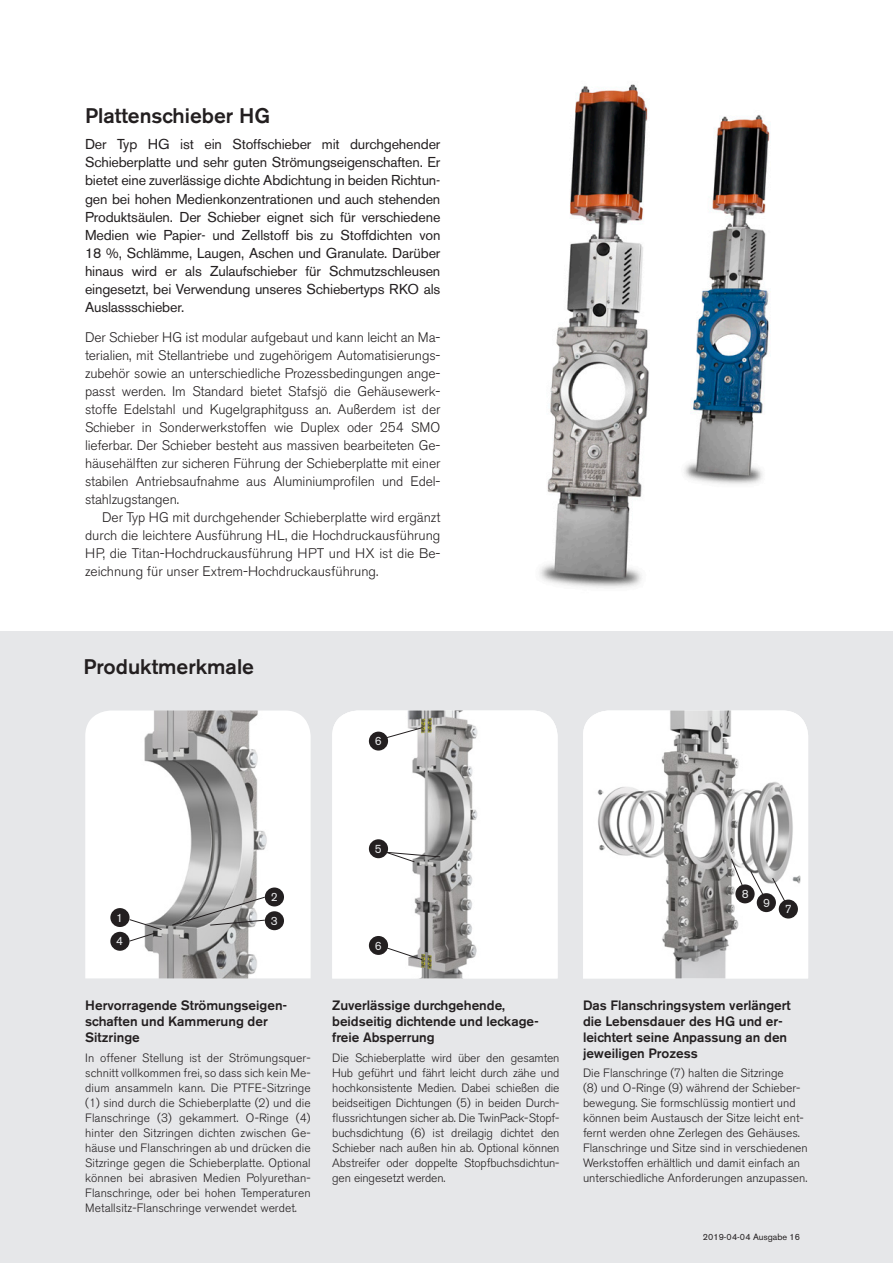
<style>
.page{position:relative;width:893px;height:1263px;background:#fff}
.page>*{position:absolute;margin:0;border:0;box-sizing:border-box;transform-origin:0 0}
.RUBRIK{font:500 21px "Akzidenz Grotesk BE";color:#231f20}
.EN_-_Brödtext_-_ingr{font:14.25px/18px "Akzidenz Grotesk BE";letter-spacing:-.01em;color:#231f20;text-align:justify}
.SE_-_Brödtext{font:300 13.8px/18px "Akzidenz Grotesk BE";letter-spacing:-.01em;color:#231f20;text-align:justify}
.SE_-_Brödtext_-_INDR{font:300 13.8px/18px "Akzidenz Grotesk BE";color:#231f20;text-align:justify}
.RUBRIK_-_BILD{font:500 13.5px/16.4px "Akzidenz Grotesk BE";color:#231f20}
.EN_-_Bildbrödtext{font:300 12px/15px "Akzidenz Grotesk BE";letter-spacing:-.01em;color:#231f20;text-align:justify}
.RUBRIK_-_BILD-2{font:300 12px/15px "Akzidenz Grotesk BE";color:#231f20}
.RUBRIK-2{font:12px "Akzidenz Grotesk BE";color:#e6e7e9}
.t1{font:9px "Akzidenz Grotesk BE";color:#231f20}
</style>
<div class="page">
<img style="left:539px;top:84px;width:231px;height:504px">
<div style="left:0;top:631px;width:893px;height:632px;background:#e6e7e9"></div>
<img style="left:85px;top:710px;width:226px;height:268px">
<img style="left:332px;top:710px;width:226px;height:268px">
<img style="left:583px;top:710px;width:225px;height:268px">
<div style="left:110px;top:908px;width:20px;height:19px;background:#231f20;border-radius:50%"></div>
<div style="left:265px;top:887px;width:19px;height:19px;background:#231f20;border-radius:50%"></div>
<div style="left:265px;top:911px;width:19px;height:19px;background:#231f20;border-radius:50%"></div>
<div style="left:369px;top:936px;width:19px;height:19px;background:#231f20;border-radius:50%"></div>
<svg style="left:386px;top:947px;width:37px;height:13px"></svg>
<div style="left:779px;top:899px;width:19px;height:19px;background:#231f20;border-radius:50%"></div>
<svg style="left:772px;top:877px;width:13px;height:25px"></svg>
<div style="left:110px;top:932px;width:20px;height:19px;background:#231f20;border-radius:50%"></div>
<svg style="left:129px;top:919px;width:33px;height:23px"></svg>
<svg style="left:172px;top:897px;width:93px;height:29px;background:#a2a1a1"></svg>
<div style="left:369px;top:732px;width:19px;height:18px;background:#231f20;border-radius:50%"></div>
<svg style="left:386px;top:727px;width:37px;height:11px"></svg>
<div style="left:757px;top:893px;width:19px;height:19px;background:#231f20;border-radius:50%"></div>
<svg style="left:750px;top:871px;width:14px;height:24px"></svg>
<div style="left:735px;top:884px;width:20px;height:19px;background:#231f20;border-radius:50%"></div>
<svg style="left:731px;top:858px;width:12px;height:28px"></svg>
<div style="left:369px;top:839px;width:19px;height:19px;background:#231f20;border-radius:50%"></div>
<svg style="left:386px;top:852px;width:55px;height:10px"></svg>
<p class="RUBRIK" style="left:85px;top:103px;width:187px">Plattenschieber HG</p>
<p class="EN_-_Brödtext_-_ingr" style="left:85px;top:136px;width:357px">Der Typ HG ist ein Stoffschieber mit durchgehender Schieberplatte und sehr guten Strömungseigenschaften. Er bietet eine zuverlässige dichte Abdichtung in beiden Richtun&shy;gen bei hohen Medienkonzentrationen und auch stehenden Produktsäulen. Der Schieber eignet sich für verschiedene Medien wie Papier- und Zellstoff bis zu Stoffdichten von 18 %, Schlämme, Laugen, Aschen und Granulate. Darüber hinaus wird er als Zulaufschieber für Schmutzschleusen eingesetzt, bei Verwendung unseres Schiebertyps RKO als Auslassschieber.</p>
<p class="SE_-_Brödtext" style="left:85px;top:328px;width:357px">Der Schieber HG ist modular aufgebaut und kann leicht an Ma&shy;terialien, mit Stellantriebe und zugehörigem Automatisierungs&shy;zubehör sowie an unterschiedliche Prozessbedingungen ange&shy;passt werden. Im Standard bietet Stafsjö die Gehäusewerk&shy;stoffe Edelstahl und Kugelgraphitguss an. Außerdem ist der Schieber in Sonderwerkstoffen wie Duplex oder 254 SMO lieferbar. Der Schieber besteht aus massiven bearbeiteten Ge&shy;häusehälften zur sicheren Führung der Schieberplatte mit einer stabilen Antriebsaufnahme aus Aluminiumprofilen und Edel&shy;stahlzugstangen.</p>
<p class="SE_-_Brödtext_-_INDR" style="left:85px;top:508px;width:357px;text-indent:17px">Der Typ HG mit durchgehender Schieberplatte wird ergänzt durch die leichtere Ausführung HL, die Hochdruckausführung HP, die Titan-Hochdruckausführung HPT und HX ist die Be&shy;zeichnung für unser Extrem-Hochdruckausführung.</p>
<p class="RUBRIK" style="left:83px;top:654px;width:172px">Produktmerkmale</p>
<p class="RUBRIK-2" style="left:375px;top:734px;width:8px">6</p>
<p class="RUBRIK-2" style="left:375px;top:841px;width:8px">5</p>
<p class="RUBRIK-2" style="left:116px;top:910px;width:8px">1</p>
<p class="RUBRIK-2" style="left:271px;top:890px;width:8px">2</p>
<p class="RUBRIK-2" style="left:271px;top:913px;width:8px">3</p>
<p class="RUBRIK-2" style="left:742px;top:887px;width:8px">8</p>
<p class="RUBRIK-2" style="left:763px;top:896px;width:8px">9</p>
<p class="RUBRIK-2" style="left:785px;top:902px;width:8px">7</p>
<p class="RUBRIK-2" style="left:116px;top:934px;width:8px">4</p>
<p class="RUBRIK-2" style="left:375px;top:938px;width:8px">6</p>
<p class="RUBRIK_-_BILD" style="left:85px;top:996px;width:204px">Hervorragende Strömungseigen&shy;schaften und Kammerung der<br>Sitzringe</p>
<p class="EN_-_Bildbrödtext" style="left:85px;top:1050px;width:227px">In offener Stellung ist der Strömungsquer&shy;schnitt vollkommen frei, so dass sich kein Me&shy;dium ansammeln kann. Die PTFE-Sitzringe (1) sind durch die Schieberplatte (2) und die Flanschringe (3) gekammert. O-Ringe (4) hinter den Sitzringen dichten zwischen Ge&shy;häuse und Flanschringen ab und drücken die Sitzringe gegen die Schieberplatte. Optional können bei abrasiven Medien Polyurethan-Flanschringe, oder bei hohen Temperaturen Metallsitz-Flanschringe verwendet werdet.</p>
<p class="RUBRIK_-_BILD" style="left:332px;top:996px;width:208px">Zuverlässige durchgehende, beidseitig dichtende und leckage&shy;freie Absperrung</p>
<p class="EN_-_Bildbrödtext" style="left:332px;top:1050px;width:229px">Die Schieberplatte wird über den gesamten Hub geführt und fährt leicht durch zähe und hochkonsistente Medien. Dabei schießen die beidseitigen Dichtungen (5) in beiden Durch&shy;flussrichtungen sicher ab. Die TwinPack-Stopf&shy;buchsdichtung (6) ist dreilagig dichtet den Schieber nach außen hin ab. Optional können Abstreifer oder doppelte Stopfbuchsdichtun&shy;gen eingesetzt werden.</p>
<p class="RUBRIK_-_BILD" style="left:583px;top:997px;width:209px">Das Flanschringsystem verlängert die Lebensdauer des HG und er&shy;leichtert seine Anpassung an den jeweiligen Prozess</p>
<p class="RUBRIK_-_BILD-2" style="left:583px;top:1066px;width:226px">Die Flanschringe (7) halten die Sitzringe<br>(8) und O-Ringe (9) während der Schieber&shy;bewegung. Sie formschlüssig montiert und können beim Austausch der Sitze leicht ent&shy;fernt werden ohne Zerlegen des Gehäuses.<br>Flanschringe und Sitze sind in verschiedenen Werkstoffen erhältlich und damit einfach an unterschiedliche Anforderungen anzupassen.</p>
<p class="t1" style="left:703px;top:1231px;width:99px">2019-04-04 Ausgabe 16</p>
</div>
